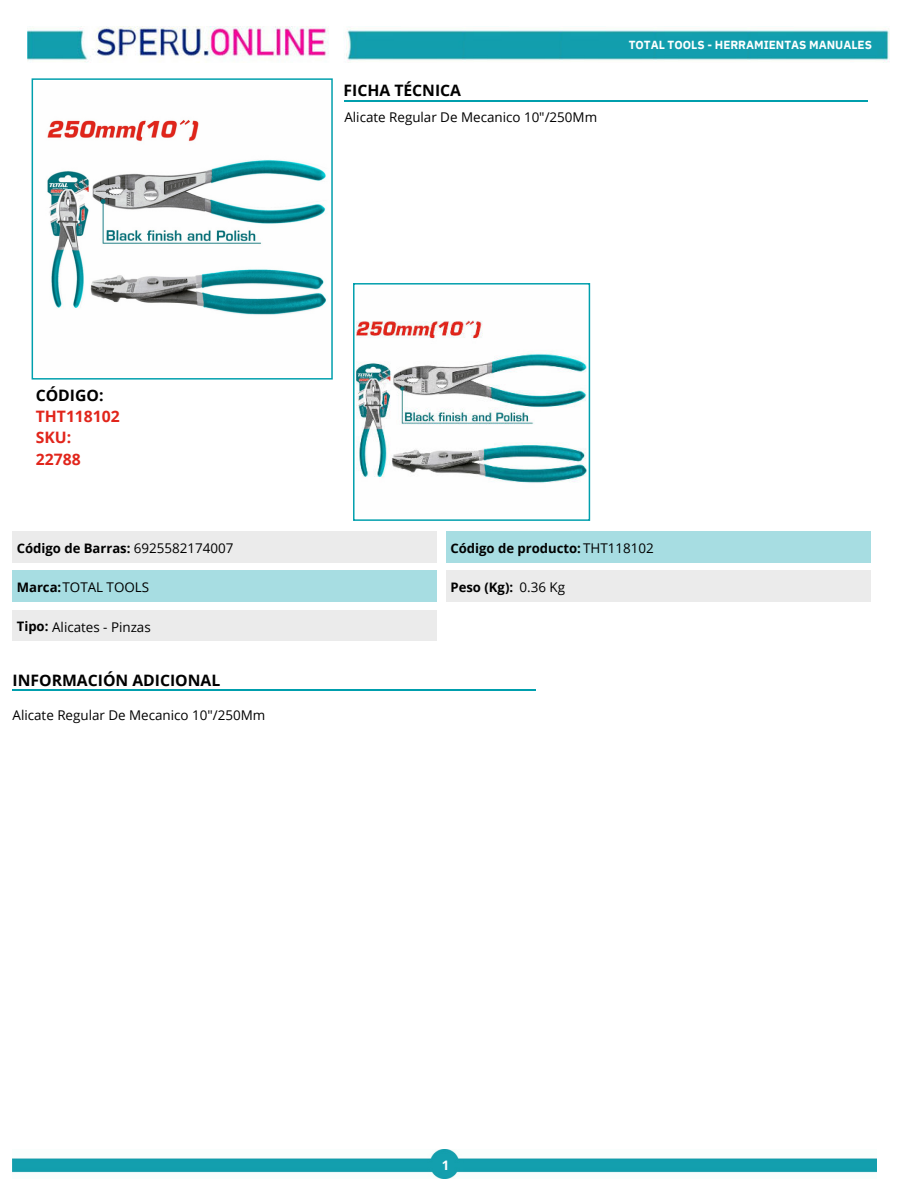
<style>
.page{position:relative;width:918px;height:1188px;background:#fff}
.page>*{position:absolute;margin:0;border:0;box-sizing:border-box;transform-origin:0 0}
.t1{font:700 15.75px "Open Sans";color:#000}
.t2{font:700 15.75px/21.3px "Open Sans";color:#e1251b}
.t3{font:13.35px "Open Sans";color:#000}
.t4{font:700 13.05px "Open Sans";color:#000}
.t5{font:700 13.05px "Open Sans";color:#fff}
.t6{font:700 11.7px "Open Sans";color:#fff}
.t7{font:700 11.7px "IBM Plex Sans";color:#fff}
.s1{font-weight:400;font-size:13.35px}
.s2{font-weight:700;font-size:13.05px}
</style>
<div class="page">
<hr style="left:13px;top:690px;width:523px;height:1px;background:#009fad">
<hr style="left:344px;top:100px;width:524px;height:2px;background:#009fad">
<svg style="left:32px;top:78px;width:301px;height:302px"></svg>
<img style="left:35px;top:81px;width:294px;height:295px">
<svg style="left:353px;top:283px;width:237px;height:238px"></svg>
<img style="left:356px;top:286px;width:231px;height:232px">
<div style="left:13px;top:532px;width:424px;height:30px;background:#ebebeb"></div>
<div style="left:446px;top:532px;width:424px;height:30px;background:#a7dde2"></div>
<div style="left:13px;top:571px;width:424px;height:31px;background:#a7dde2"></div>
<div style="left:446px;top:571px;width:424px;height:31px;background:#ebebeb"></div>
<div style="left:13px;top:610px;width:424px;height:31px;background:#ebebeb"></div>
<img style="left:13px;top:1150px;width:864px;height:29px">
<img style="left:28px;top:27px;width:861px;height:36px">
<img style="left:462px;top:27px;width:97px;height:36px">
<img style="left:559px;top:27px;width:95px;height:36px">
<img style="left:654px;top:27px;width:93px;height:36px">
<img style="left:747px;top:27px;width:103px;height:36px">
<p class="t1" style="left:344px;top:79px;width:119px">FICHA TÉCNICA</p>
<p class="t3" style="left:344px;top:108px;width:254px">Alicate Regular De Mecanico 10"/250Mm</p>
<p class="t6" style="left:617px;top:32px;width:249px">TOTAL TOOLS - HERRAMIENTAS MANUALES</p>
<p class="t7" style="left:629px;top:35px;width:245px">TOTAL TOOLS - HERRAMIENTAS MANUALES</p>
<p class="t1" style="left:36px;top:384px;width:69px">CÓDIGO:</p>
<p class="t2" style="left:36px;top:405px;width:86px">THT118102<br>SKU:<br>22788</p>
<p class="t4" style="left:17px;top:539px;width:218px">Código de Barras: <span class="s1">6925582174007</span></p>
<p class="t3" style="left:17px;top:579px;width:134px"><span class="s2">Marca:</span>TOTAL TOOLS</p>
<p class="t3" style="left:17px;top:618px;width:136px"><span class="s2">Tipo:</span> Alicates - Pinzas</p>
<p class="t1" style="left:13px;top:669px;width:209px">INFORMACIÓN ADICIONAL</p>
<p class="t3" style="left:13px;top:706px;width:254px">Alicate Regular De Mecanico 10"/250Mm</p>
<p class="t4" style="left:451px;top:539px;width:205px">Código de producto: <span class="s1">THT118102</span></p>
<p class="t3" style="left:520px;top:579px;width:47px">0.36 Kg</p>
<p class="t4" style="left:451px;top:578px;width:64px">Peso (Kg):</p>
<p class="t5" style="left:442px;top:1156px;width:9px">1</p>
</div>
